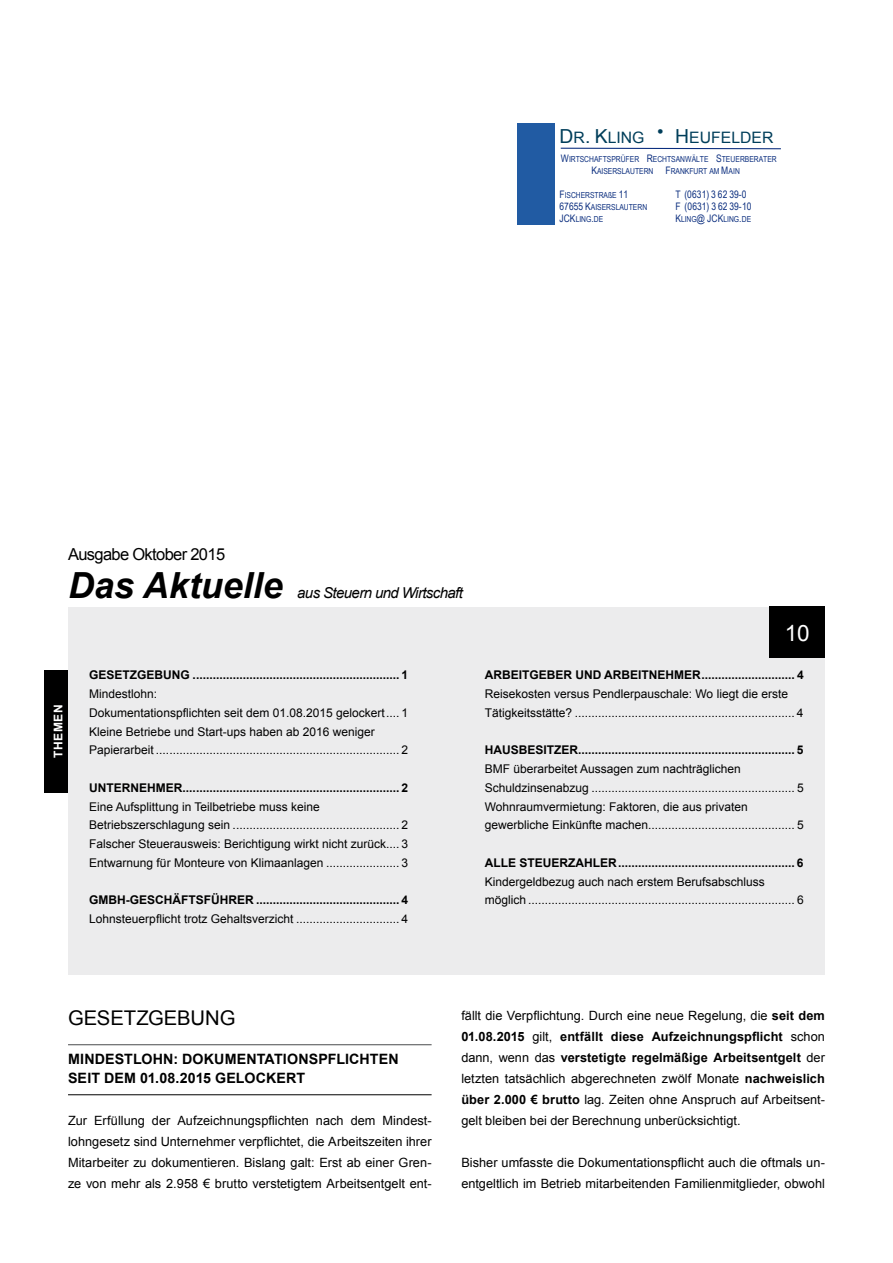
<style>
.page{position:relative;width:893px;height:1263px;background:#fff}
.page>*{position:absolute;margin:0;border:0;box-sizing:border-box;transform-origin:0 0}
.t1{font:italic 700 36px "Arial";color:#000}
.t2{font:22.5px "Arial";color:#fff}
.t3{font:20.25px "Arial";color:#000}
.t4{font:16.5px "Arial";letter-spacing:-.04em;color:#000}
.t5{font:15.75px "Arial";letter-spacing:.005em;color:#003e5a}
.t6{font:italic 15px "Arial";letter-spacing:-.04em;color:#000}
.t7{font:700 14.25px/19.5px "Arial";letter-spacing:.01em;color:#000}
.t8{font:12.75px/21px "Arial";color:#000;text-align:justify}
.t9{font:12px/18.8px "Arial";color:#000}
.t10{font:700 12px "Arial";color:#000}
.t11{font:700 12px "Arial";letter-spacing:.05em;color:#fff}
.t12{font:10.35px "Arial Narrow";letter-spacing:.015em;color:#0a2d7e}
.t13{font:8.25px/12px "Arial Narrow";color:#0a2d7e}
.s1{font-size:19.35px}
.s2{font-size:10.35px}
.s3{font-weight:700}
</style>
<div class="page">
<svg style="left:561px;top:148px;width:220px;height:1px"></svg>
<div style="left:517px;top:123px;width:37px;height:64px;background:#215ba3"></div>
<div style="left:517px;top:187px;width:37px;height:13px;background:#215ba3"></div>
<div style="left:517px;top:200px;width:37px;height:25px;background:#215ba3"></div>
<div style="left:68px;top:607px;width:757px;height:367px;background:#ececed"></div>
<hr style="left:68px;top:1044px;width:364px;height:1px;background:#4a4b4d">
<hr style="left:68px;top:1094px;width:364px;height:1px;background:#000">
<div style="left:770px;top:607px;width:55px;height:51px;background:#000"></div>
<div style="left:45px;top:670px;width:23px;height:122px;background:#000"></div>
<h3 class="t5" style="left:559px;top:127px;width:87px"><span class="s1">D</span>R<span class="s1">. K</span>LING</h3>
<h3 class="t5" style="left:675px;top:127px;width:100px"><span class="s1">H</span>EUFELDER</h3>
<p class="t13" style="left:591px;top:154px;width:187px;text-indent:-31px"><span class="s2">W</span>IRTSCHAFTSPRÜFER <span class="s2">R</span>ECHTSANWÄLTE <span class="s2">S</span>TEUERBERATER<br><span class="s2">K</span>AISERSLAUTERN <span class="s2">F</span>RANKFURT AM <span class="s2">M</span>AIN</p>
<p class="t13" style="left:559px;top:190px;width:70px"><span class="s2">F</span>ISCHERSTRAßE <span class="s2">11</span></p>
<p class="t12" style="left:675px;top:191px;width:73px">T (0631) 3 62 39-0</p>
<p class="t13" style="left:559px;top:202px;width:89px"><span class="s2">67655 K</span>AISERSLAUTERN</p>
<p class="t12" style="left:676px;top:203px;width:77px">F (0631) 3 62 39-10</p>
<p class="t13" style="left:559px;top:214px;width:45px"><span class="s2">JCK</span>LING<span class="s2">.</span>DE</p>
<p class="t13" style="left:675px;top:214px;width:77px"><span class="s2">K</span>LING<span class="s2">@ JCK</span>LING<span class="s2">.</span>DE</p>
<h3 class="t4" style="left:68px;top:544px;width:159px">Ausgabe Oktober 2015</h3>
<h1 class="t1" style="left:68px;top:565px;width:216px">Das Aktuelle</h1>
<p class="t6" style="left:297px;top:584px;width:167px">aus Steuern und Wirtschaft</p>
<p class="t11" style="left:54px;top:758px;width:55px;rotate:-90deg">THEMEN</p>
<p class="t10" style="left:89px;top:671px;width:320px">GESETZGEBUNG .............................................................. 1</p>
<p class="t9" style="left:89px;top:686px;width:320px">Mindestlohn:<br>Dokumentationspflichten seit dem 01.08.2015 gelockert .... 1<br>Kleine Betriebe und Start-ups haben ab 2016 weniger Papierarbeit ......................................................................... 2</p>
<p class="t10" style="left:89px;top:783px;width:320px">UNTERNEHMER ................................................................. 2</p>
<p class="t9" style="left:89px;top:797px;width:320px">Eine Aufsplittung in Teilbetriebe muss keine Betriebszerschlagung sein .................................................. 2<br>Falscher Steuerausweis: Berichtigung wirkt nicht zurück.... 3<br>Entwarnung für Monteure von Klimaanlagen ...................... 3</p>
<p class="t10" style="left:89px;top:896px;width:320px">GMBH-GESCHÄFTSFÜHRER ........................................... 4</p>
<p class="t9" style="left:89px;top:910px;width:320px">Lohnsteuerpflicht trotz Gehaltsverzicht ............................... 4</p>
<h2 class="t2" style="left:785px;top:618px;width:27px">10</h2>
<p class="t10" style="left:485px;top:671px;width:320px">ARBEITGEBER UND ARBEITNEHMER ............................ 4</p>
<p class="t9" style="left:485px;top:685px;width:320px">Reisekosten versus Pendlerpauschale: Wo liegt die erste<br>Tätigkeitsstätte? .................................................................. 4</p>
<p class="t10" style="left:485px;top:746px;width:320px">HAUSBESITZER ................................................................. 5</p>
<p class="t9" style="left:485px;top:760px;width:320px">BMF überarbeitet Aussagen zum nachträglichen Schuldzinsenabzug ............................................................. 5<br>Wohnraumvermietung: Faktoren, die aus privaten gewerbliche Einkünfte machen............................................ 5</p>
<p class="t10" style="left:485px;top:858px;width:320px">ALLE STEUERZAHLER ..................................................... 6</p>
<p class="t9" style="left:485px;top:872px;width:320px">Kindergeldbezug auch nach erstem Berufsabschluss möglich ................................................................................ 6</p>
<h3 class="t3" style="left:68px;top:1005px;width:169px">GESETZGEBUNG</h3>
<p class="t7" style="left:68px;top:1050px;width:332px">MINDESTLOHN: DOKUMENTATIONSPFLICHTEN<br>SEIT DEM 01.08.2015 GELOCKERT</p>
<p class="t8" style="left:68px;top:1110px;width:365px">Zur Erfüllung der Aufzeichnungspflichten nach dem Mindest&shy;lohngesetz sind Unternehmer verpflichtet, die Arbeitszeiten ihrer Mitarbeiter zu dokumentieren. Bislang galt: Erst ab einer Gren&shy;ze von mehr als 2.958 € brutto verstetigtem Arbeitsentgelt ent-</p>
<p class="t8" style="left:461px;top:1005px;width:365px">fällt die Verpflichtung. Durch eine neue Regelung, die <span class="s3">seit dem 01.08.2015</span> gilt, <span class="s3">entfällt diese Aufzeichnungspflicht</span> schon dann, wenn das <span class="s3">verstetigte regelmäßige Arbeitsentgelt</span> der letzten tatsächlich abgerechneten zwölf Monate <span class="s3">nachweislich über 2.000 € brutto</span> lag. Zeiten ohne Anspruch auf Arbeitsent&shy;gelt bleiben bei der Berechnung unberücksichtigt.</p>
<p class="t8" style="left:461px;top:1152px;width:365px">Bisher umfasste die Dokumentationspflicht auch die oftmals un&shy;entgeltlich im Betrieb mitarbeitenden Familienmitglieder, obwohl</p>
</div>
